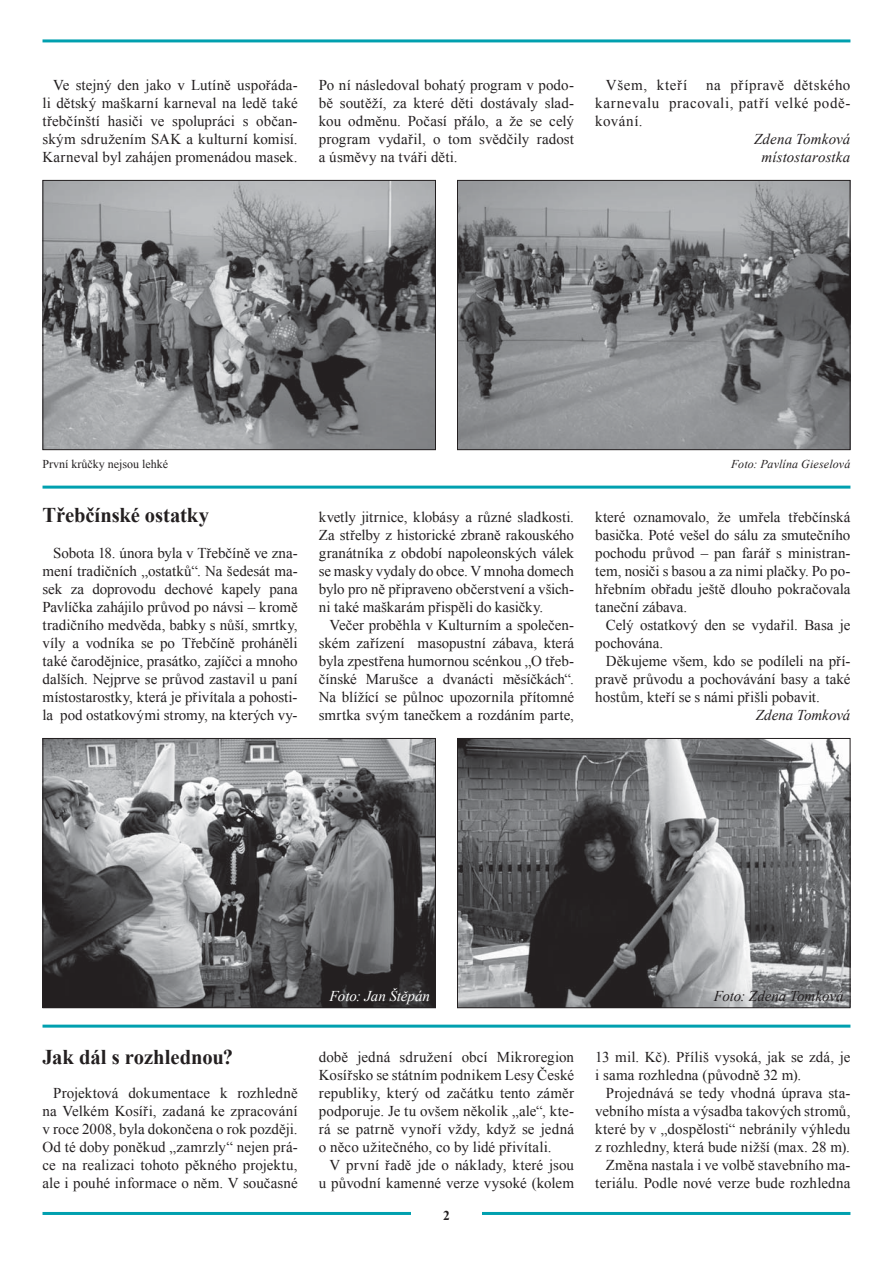
<style>
.page{position:relative;width:893px;height:1263px;background:#fff}
.page>*{position:absolute;margin:0;border:0;box-sizing:border-box;transform-origin:0 0}
.t1{font:700 21px "Times New Roman";letter-spacing:-.005em;color:#231f20}
.t2{font:15px/18px "Times New Roman";letter-spacing:.005em;color:#231f20;text-align:justify}
.t3{font:italic 15px/18px "Times New Roman";letter-spacing:.005em;color:#231f20;text-align:center}
.t4{font:italic 15px "Times New Roman";letter-spacing:-.005em;color:#fff}
.t5{font:15px "Times New Roman";letter-spacing:.04em;color:#231f20}
.t6{font:700 13.5px "Times New Roman";color:#231f20}
.t7{font:12px "Times New Roman";color:#231f20}
.t8{font:italic 12px "Times New Roman";letter-spacing:.01em;color:#231f20}
</style>
<div class="page">
<hr style="left:43px;top:39px;width:807px;height:3px;background:#00a0af">
<hr style="left:43px;top:1212px;width:807px;height:3px;background:#00a0af">
<div style="left:411px;top:1206px;width:71px;height:36px;background:#fff"></div>
<hr style="left:43px;top:486px;width:807px;height:3px;background:#00a0af">
<img style="left:45px;top:182px;width:389px;height:266px">
<div style="left:43px;top:180px;width:393px;height:270px;border:1px solid #231f20"></div>
<img style="left:459px;top:182px;width:389px;height:266px">
<div style="left:457px;top:180px;width:393px;height:270px;border:1px solid #231f20"></div>
<hr style="left:43px;top:1025px;width:807px;height:3px;background:#00a0af">
<img style="left:45px;top:740px;width:389px;height:266px">
<div style="left:43px;top:738px;width:393px;height:270px;border:1px solid #231f20"></div>
<img style="left:459px;top:740px;width:389px;height:266px">
<div style="left:457px;top:738px;width:393px;height:270px;border:1px solid #231f20"></div>
<p class="t2" style="left:43px;top:76px;width:257px;text-indent:11px">Ve stejný den jako v Lutíně uspořáda&shy;li dětský maškarní karneval na ledě také třebčínští hasiči ve spolupráci s občan&shy;ským sdružením SAK a kulturní komisí.<br>Karneval byl zahájen promenádou masek.</p>
<p class="t2" style="left:319px;top:76px;width:257px">Po ní následoval bohatý program v podo&shy;bě soutěží, za které děti dostávaly slad&shy;kou odměnu. Počasí přálo, a že se celý program vydařil, o tom svědčily radost a úsměvy na tváři děti.</p>
<p class="t5" style="left:606px;top:77px;width:83px">Všem, kteří</p>
<p class="t2" style="left:595px;top:76px;width:257px;text-indent:111px">na přípravě dětského karnevalu pracovali, patří velké podě&shy;kování.</p>
<p class="t3" style="left:754px;top:130px;width:98px">Zdena Tomková místostarostka</p>
<p class="t7" style="left:43px;top:457px;width:127px">První krůčky nejsou lehké</p>
<p class="t8" style="left:731px;top:457px;width:121px">Foto: Pavlína Gieselová</p>
<h1 class="t1" style="left:43px;top:503px;width:168px">Třebčínské ostatky</h1>
<p class="t2" style="left:43px;top:544px;width:257px;text-indent:11px">Sobota 18. února byla v Třebčíně ve zna&shy;mení tradičních „ostatků“. Na šedesát ma&shy;sek za doprovodu dechové kapely pana Pavlíčka zahájilo průvod po návsi – kromě tradičního medvěda, babky s nůší, smrtky, víly a vodníka se po Třebčíně proháněli také čarodějnice, prasátko, zajíčci a mnoho dalších. Nejprve se průvod zastavil u paní místostarostky, která je přivítala a pohosti&shy;la pod ostatkovými stromy, na kterých vy-</p>
<p class="t2" style="left:319px;top:508px;width:257px">kvetly jitrnice, klobásy a různé sladkosti.<br>Za střelby z historické zbraně rakouského granátníka z období napoleonských válek se masky vydaly do obce. V mnoha domech bylo pro ně připraveno občerstvení a všich&shy;ni také maškarám přispěli do kasičky.</p>
<p class="t2" style="left:319px;top:616px;width:257px;text-indent:11px">Večer proběhla v Kulturním a společen&shy;ském zařízení masopustní zábava, která byla zpestřena humornou scénkou „O třeb&shy;čínské Marušce a dvanácti měsíčkách“.<br>Na blížící se půlnoc upozornila přítomné smrtka svým tanečkem a rozdáním parte,</p>
<p class="t2" style="left:595px;top:508px;width:257px">které oznamovalo, že umřela třebčínská basička. Poté vešel do sálu za smutečního pochodu průvod – pan farář s ministran&shy;tem, nosiči s basou a za nimi plačky. Po po&shy;hřebním obřadu ještě dlouho pokračovala taneční zábava.</p>
<p class="t2" style="left:595px;top:616px;width:257px;text-indent:11px">Celý ostatkový den se vydařil. Basa je pochována.</p>
<p class="t2" style="left:595px;top:652px;width:257px;text-indent:11px">Děkujeme všem, kdo se podíleli na pří&shy;pravě průvodu a pochovávání basy a také hostům, kteří se s námi přišli pobavit.</p>
<p class="t3" style="left:756px;top:706px;width:96px">Zdena Tomková</p>
<h1 class="t1" style="left:43px;top:1046px;width:192px">Jak dál s rozhlednou?</h1>
<p class="t2" style="left:43px;top:1084px;width:257px;text-indent:11px">Projektová dokumentace k rozhledně na Velkém Kosíři, zadaná ke zpracování v roce 2008, byla dokončena o rok později.<br>Od té doby poněkud „zamrzly“ nejen prá&shy;ce na realizaci tohoto pěkného projektu, ale i pouhé informace o něm. V současné</p>
<p class="t4" style="left:329px;top:987px;width:102px">Foto: Jan Štěpán</p>
<p class="t3" style="left:714px;top:986px;width:131px">Foto: Zdena Tomková</p>
<p class="t2" style="left:319px;top:1048px;width:257px">době jedná sdružení obcí Mikroregion Kosířsko se státním podnikem Lesy České republiky, který od začátku tento záměr podporuje. Je tu ovšem několik „ale“, kte&shy;rá se patrně vynoří vždy, když se jedná o něco užitečného, co by lidé přivítali.</p>
<p class="t2" style="left:319px;top:1156px;width:257px;text-align:right">V první řadě jde o náklady, které jsou u původní kamenné verze vysoké (kolem</p>
<p class="t6" style="left:443px;top:1207px;width:8px">2</p>
<p class="t2" style="left:595px;top:1048px;width:257px">13 mil. Kč). Příliš vysoká, jak se zdá, je i sama rozhledna (původně 32 m).</p>
<p class="t2" style="left:595px;top:1084px;width:257px;text-align:right">Projednává se tedy vhodná úprava sta&shy;vebního místa a výsadba takových stromů, které by v „dospělosti“ nebránily výhledu z rozhledny, která bude nižší (max. 28 m).<br>Změna nastala i ve volbě stavebního ma&shy;teriálu. Podle nové verze bude rozhledna</p>
</div>
